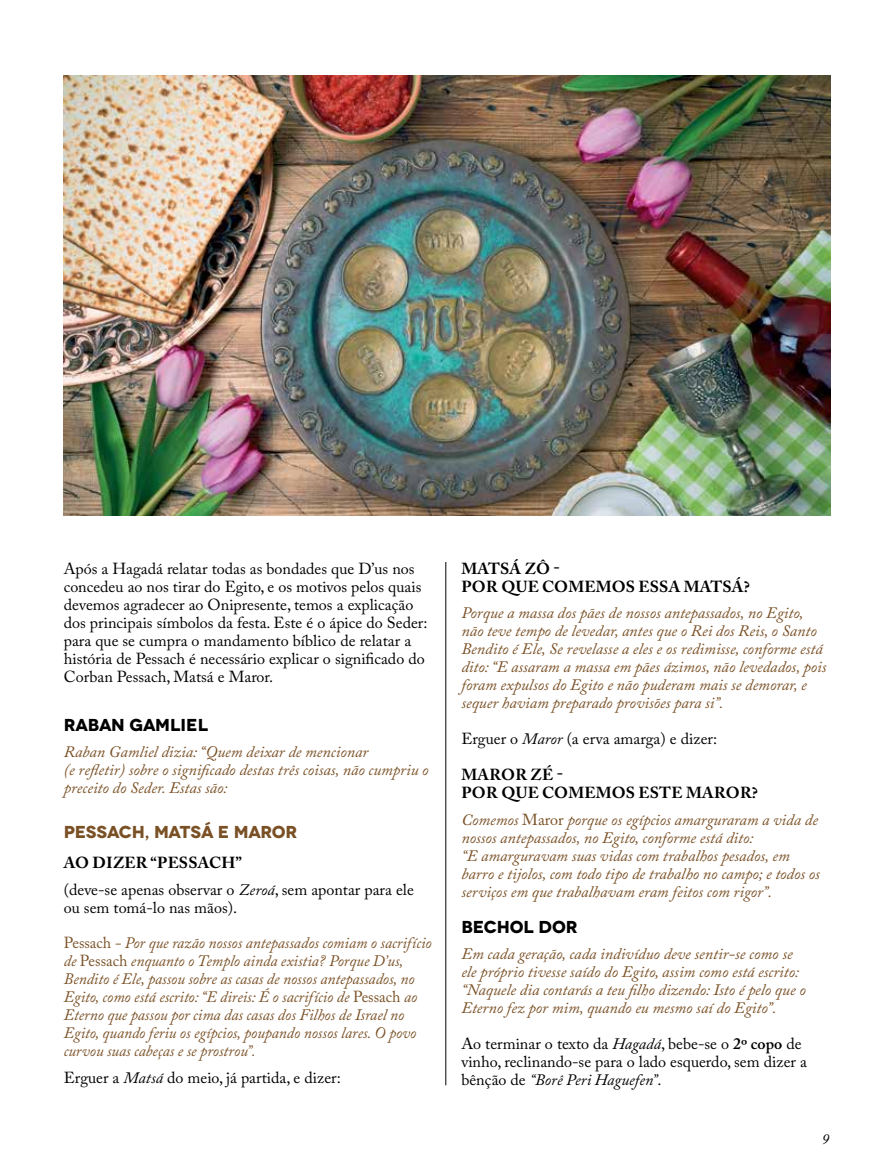
<style>
.page{position:relative;width:893px;height:1170px;background:#fff}
.page>*{position:absolute;margin:0;border:0;box-sizing:border-box;transform-origin:0 0}
.t1{font:700 17.25px "Novecentowide";letter-spacing:-.01em;color:#000}
.t2{font:700 17.25px "Novecentowide";letter-spacing:-.02em;color:#7a5025}
.t3{font:italic 15.9px/18px "Adobe Caslon Pro";color:#7a5025}
.t4{font:15.9px/18px "Adobe Caslon Pro";color:#000}
.t5{font:700 15.9px/18px "Adobe Caslon Pro";letter-spacing:.015em;color:#000}
.t6{font:italic 15px "Adobe Caslon Pro";color:#000}
.s1{font-weight:700}
.s2{font-style:italic}
.s3{font-style:normal}
.s4{font-weight:600}
</style>
<div class="page">
<hr style="left:445px;top:562px;width:1px;height:523px;background:#000">
<img style="left:64px;top:76px;width:766px;height:439px">
<p class="t4" style="left:64px;top:559px;width:365px">Após a Hagadá relatar todas as bondades que D’us nos concedeu ao nos tirar do Egito, e os motivos pelos quais devemos agradecer ao Onipresente, temos a explicação dos principais símbolos da festa. Este é o ápice do Seder: para que se cumpra o mandamento bíblico de relatar a história de Pessach é necessário explicar o significado do Corban Pessach, Matsá e Maror.</p>
<p class="t1" style="left:64px;top:713px;width:146px">RABAN GAMLIEL</p>
<p class="t3" style="left:64px;top:742px;width:366px">Raban Gamliel dizia: “Quem deixar de mencionar<br>(e refletir) sobre o significado destas três coisas, não cumpriu o preceito do Seder. Estas são:</p>
<p class="t2" style="left:64px;top:820px;width:235px">PESSACH, MATSÁ E MAROR</p>
<p class="t4" style="left:64px;top:849px;width:352px;line-height:26.5px"><span class="s1">AO DIZER “PESSACH”<br></span>(deve-se apenas observar o <span class="s2">Zeroá</span>, sem apontar para ele</p>
<p class="t4" style="left:64px;top:898px;width:175px">ou sem tomá-lo nas mãos).</p>
<p class="t3" style="left:64px;top:933px;width:369px"><span class="s3">Pessach</span> - Por que razão nossos antepassados comiam o sacrifício de <span class="s3">Pessach</span> enquanto o Templo ainda existia? Porque D’us, Bendito é Ele, passou sobre as casas de nossos antepassados, no Egito, como está escrito: “E direis: É o sacrifício de <span class="s3">Pessach</span> ao Eterno que passou por cima das casas dos Filhos de Israel no Egito, quando feriu os egípcios, poupando nossos lares. O povo curvou suas cabeças e se prostrou”.</p>
<p class="t4" style="left:64px;top:1067px;width:279px">Erguer a <span class="s2">Matsá</span> do meio, já partida, e dizer:</p>
<p class="t5" style="left:461px;top:559px;width:290px">MATSÁ ZÔ -<br>POR QUE COMEMOS ESSA MATSÁ?</p>
<p class="t3" style="left:461px;top:603px;width:367px">Porque a massa dos pães de nossos antepassados, no Egito, não teve tempo de levedar, antes que o Rei dos Reis, o Santo Bendito é Ele, Se revelasse a eles e os redimisse, conforme está dito: “E assaram a massa em pães ázimos, não levedados, pois foram expulsos do Egito e não puderam mais se demorar, e sequer haviam preparado provisões para si”.</p>
<p class="t4" style="left:461px;top:729px;width:257px">Erguer o <span class="s2">Maror</span> (a erva amarga) e dizer:</p>
<p class="t5" style="left:461px;top:765px;width:298px">MAROR ZÉ -<br>POR QUE COMEMOS ESTE MAROR?</p>
<p class="t3" style="left:461px;top:810px;width:360px">Comemos <span class="s3">Maror</span> porque os egípcios amarguraram a vida de nossos antepassados, no Egito, conforme está dito:<br>“E amarguravam suas vidas com trabalhos pesados, em barro e tijolos, com todo tipo de trabalho no campo; e todos os serviços em que trabalhavam eram feitos com rigor”.</p>
<p class="t1" style="left:461px;top:915px;width:118px">BECHOL DOR</p>
<p class="t3" style="left:461px;top:944px;width:346px">Em cada geração, cada indivíduo deve sentir-se como se ele próprio tivesse saído do Egito, assim como está escrito: “Naquele dia contarás a teu filho dizendo: Isto é pelo que o Eterno fez por mim, quando eu mesmo saí do Egito”.</p>
<p class="t4" style="left:461px;top:1034px;width:347px">Ao terminar o texto da <span class="s2">Hagadá</span>, bebe-se o <span class="s4">2º copo</span> de vinho, reclinando-se para o lado esquerdo, sem dizer a bênção de <span class="s2">“Borê Peri Haguefen”</span>.</p>
<p class="t6" style="left:822px;top:1129px;width:9px">9</p>
</div>
